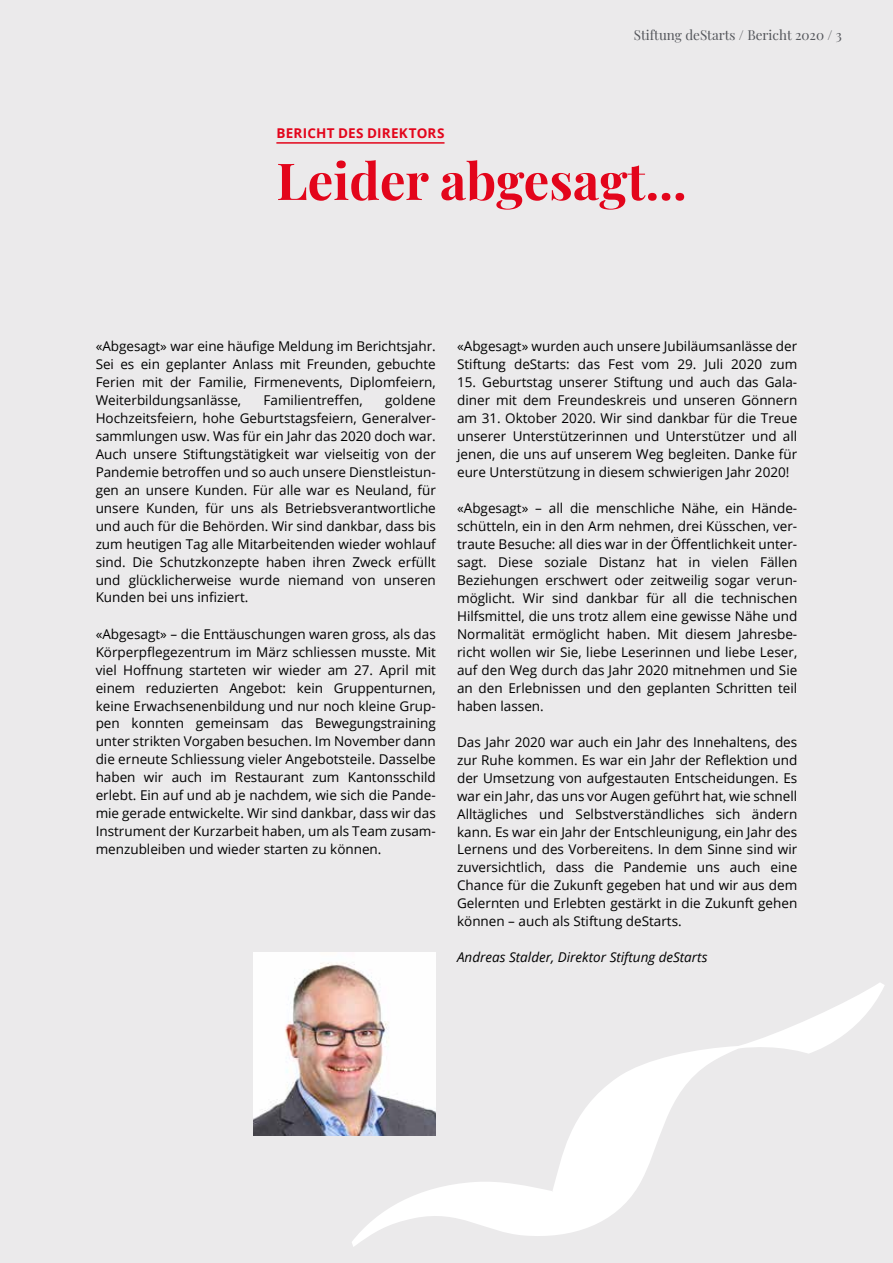
<style>
.page{position:relative;width:893px;height:1263px;background:#ebeaeb}
.page>*{position:absolute;margin:0;border:0;box-sizing:border-box;transform-origin:0 0}
.t1{font:700 51px "Playfair Display";color:#e3051b}
.t2{font:13.5px/18px "Open Sans";color:#000;text-align:justify}
.t3{font:italic 13.5px "Open Sans";color:#000}
.t4{font:13.5px "Playfair Display";color:#54565b}
.t5{font:700 13.5px "Open Sans";letter-spacing:.015em;color:#e3051b}
</style>
<div class="page">
<svg style="left:352px;top:983px;width:533px;height:264px"></svg>
<hr style="left:276px;top:142px;width:168px;height:2px;background:#e3051b">
<img style="left:253px;top:952px;width:183px;height:183px">
<p class="t4" style="left:634px;top:25px;width:210px">Stiftung deStarts / Bericht 2020 / 3</p>
<p class="t5" style="left:276px;top:123px;width:170px">BERICHT DES DIREKTORS</p>
<h1 class="t1" style="left:276px;top:141px;width:412px">Leider abgesagt...</h1>
<p class="t2" style="left:96px;top:336px;width:342px">«Abgesagt» war eine häufige Meldung im Berichtsjahr.<br>Sei es ein geplanter Anlass mit Freunden, gebuchte Ferien mit der Familie, Firmenevents, Diplomfeiern, Weiterbildungsanlässe,</p>
<p class="t2" style="left:264px;top:390px;width:101px">Familientreffen,</p>
<p class="t2" style="left:96px;top:390px;width:342px;text-indent:289px">goldene Hochzeitsfeiern, hohe Geburtstagsfeiern, Generalver&shy;sammlungen usw. Was für ein Jahr das 2020 doch war.<br>Auch unsere Stiftungstätigkeit war vielseitig von der Pandemie betroffen und so auch unsere Dienstleistun&shy;gen an unsere Kunden. Für alle war es Neuland, für unsere Kunden, für uns als Betriebsverantwortliche und auch für die Behörden. Wir sind dankbar, dass bis zum heutigen Tag alle Mitarbeitenden wieder wohlauf sind. Die Schutzkonzepte haben ihren Zweck erfüllt und glücklicherweise wurde niemand von unseren Kunden bei uns infiziert.</p>
<p class="t2" style="left:96px;top:624px;width:342px">«Abgesagt» – die Enttäuschungen waren gross, als das Körperpflegezentrum im März schliessen musste. Mit viel Hoffnung starteten wir wieder am 27. April mit einem reduzierten Angebot: kein Gruppenturnen, keine Erwachsenenbildung und nur noch kleine Grup&shy;pen konnten gemeinsam das Bewegungstraining unter strikten Vorgaben besuchen. Im November dann die erneute Schliessung vieler Angebotsteile. Dasselbe haben wir auch im Restaurant zum Kantonsschild erlebt. Ein auf und ab je nachdem, wie sich die Pande&shy;mie gerade entwickelte. Wir sind dankbar, dass wir das Instrument der Kurzarbeit haben, um als Team zusam&shy;menzubleiben und wieder starten zu können.</p>
<p class="t2" style="left:457px;top:336px;width:342px">«Abgesagt» wurden auch unsere Jubiläumsanlässe der<br>Stiftung deStarts: das Fest vom 29. Juli 2020 zum</p>
<p class="t2" style="left:457px;top:372px;width:342px">15. Geburtstag unserer Stiftung und auch das Gala&shy;diner mit dem Freundeskreis und unseren Gönnern am 31. Oktober 2020. Wir sind dankbar für die Treue unserer Unterstützerinnen und Unterstützer und all jenen, die uns auf unserem Weg begleiten. Danke für eure Unterstützung in diesem schwierigen Jahr 2020!</p>
<p class="t2" style="left:457px;top:498px;width:342px">«Abgesagt» – all die menschliche Nähe, ein Hände&shy;schütteln, ein in den Arm nehmen, drei Küsschen, ver&shy;traute Besuche: all dies war in der Öffentlichkeit unter&shy;sagt. Diese soziale Distanz hat in vielen Fällen Beziehungen erschwert oder zeitweilig sogar verun&shy;möglicht. Wir sind dankbar für all die technischen Hilfsmittel, die uns trotz allem eine gewisse Nähe und Normalität ermöglicht haben. Mit diesem Jahresbe&shy;richt wollen wir Sie, liebe Leserinnen und liebe Leser, auf den Weg durch das Jahr 2020 mitnehmen und Sie an den Erlebnissen und den geplanten Schritten teil haben lassen.</p>
<p class="t2" style="left:457px;top:732px;width:342px">Das Jahr 2020 war auch ein Jahr des Innehaltens, des zur Ruhe kommen. Es war ein Jahr der Reflektion und der Umsetzung von aufgestauten Entscheidungen. Es war ein Jahr, das uns vor Augen geführt hat, wie schnell Alltägliches und Selbstverständliches sich ändern kann. Es war ein Jahr der Entschleunigung, ein Jahr des Lernens und des Vorbereitens. In dem Sinne sind wir zuversichtlich, dass die Pandemie uns auch eine Chance für die Zukunft gegeben hat und wir aus dem Gelernten und Erlebten gestärkt in die Zukunft gehen können – auch als Stiftung deStarts.</p>
<p class="t3" style="left:457px;top:948px;width:252px">Andreas Stalder, Direktor Stiftung deStarts</p>
</div>
